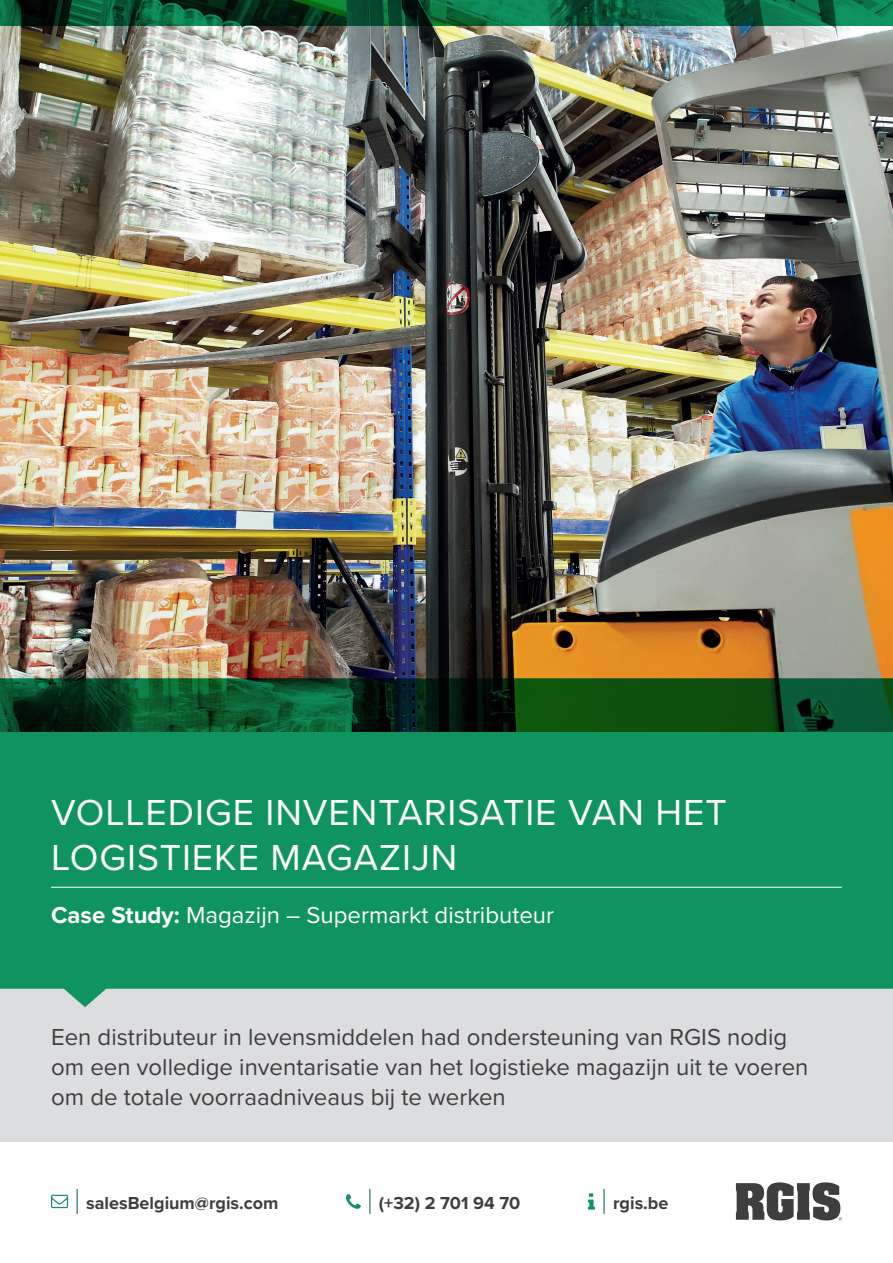
<style>
.page{position:relative;width:893px;height:1263px;background:#fff}
.page>*{position:absolute;margin:0;border:0;box-sizing:border-box;transform-origin:0 0}
.t1{font:37.5px/45px "Proxima Nova";letter-spacing:.025em;color:#fff}
.t2{font:24px/30px "Proxima Nova";color:#3e3e3f}
.t3{font:24px "Proxima Nova";color:#fff}
.t4{font:700 18px "Proxima Nova";color:#3e3e3f}
.s1{font-weight:700}
</style>
<div class="page">
<hr style="left:603px;top:1189px;width:2px;height:24px;background:#216d3f">
<svg style="left:588px;top:1193px;width:7px;height:16px"></svg>
<svg style="left:77px;top:1189px;width:1px;height:24px"></svg>
<svg style="left:51px;top:1195px;width:17px;height:13px"></svg>
<svg style="left:736px;top:1182px;width:106px;height:38px"></svg>
<svg style="left:369px;top:1189px;width:1px;height:24px"></svg>
<svg style="left:346px;top:1194px;width:15px;height:15px"></svg>
<div style="left:0;top:989px;width:893px;height:153px;background:#dcdddf"></div>
<svg style="left:0;top:731px;width:893px;height:276px;background:#1d9867"></svg>
<hr style="left:51px;top:887px;width:791px;height:1px;background:#fff">
<img style="left:0;top:26px;width:893px;height:705px">
<svg style="left:0;top:0;width:893px;height:26px;background:#085a37"></svg>
<h1 class="t1" style="left:51px;top:788px;width:677px">VOLLEDIGE INVENTARISATIE VAN HET<br>LOGISTIEKE MAGAZIJN</h1>
<p class="t3" style="left:51px;top:897px;width:505px"><span class="s1">Case Study:</span> Magazijn – Supermarkt distributeur</p>
<p class="t2" style="left:51px;top:1021px;width:759px">Een distributeur in levensmiddelen had ondersteuning van RGIS nodig om een volledige inventarisatie van het logistieke magazijn uit te voeren om de totale voorraadniveaus bij te werken</p>
<p class="t4" style="left:86px;top:1189px;width:194px">salesBelgium@rgis.com</p>
<p class="t4" style="left:379px;top:1189px;width:143px">(+32) 2 701 94 70</p>
<p class="t4" style="left:613px;top:1189px;width:57px">rgis.be</p>
</div>
